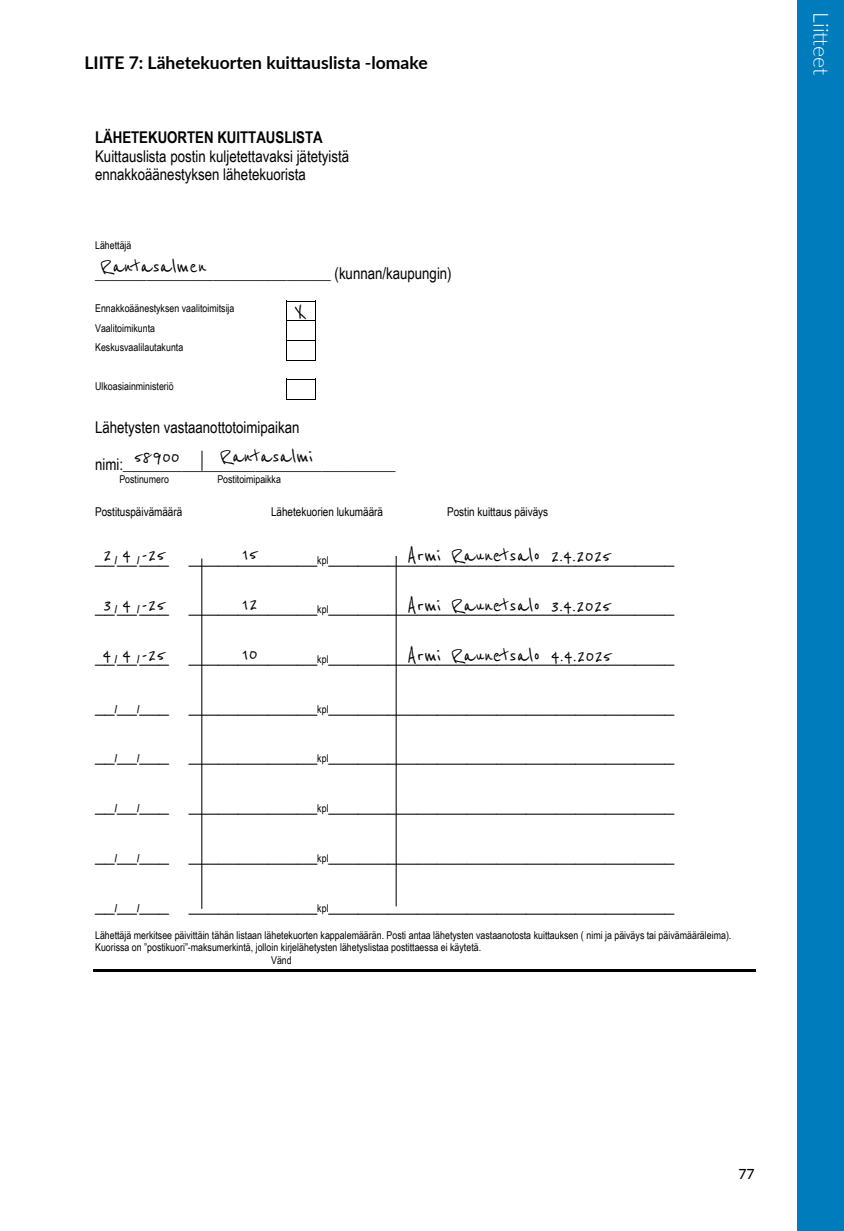
<style>
.page{position:relative;width:844px;height:1231px;background:#fff}
.page>*{position:absolute;margin:0;border:0;box-sizing:border-box;transform-origin:0 0}
.t1{font:24.32px/49.9px "Reenie Beanie";color:#000;text-align:justify}
.t2{font:700 21.53px "Arial Narrow";color:#000}
.t3{font:300 21px "Lato";color:#fff}
.Liite_P_Liite_infot{font:700 17.5px "Lato";color:#000}
.t4{font:16.1px/18.4px "Arial Narrow";color:#000}
.t5{font:700 16.1px "Arial Narrow";color:#000}
.t6{font:500 14px "Lato";color:#000}
.t7{font:12.08px "Arial Narrow";color:#000}
.t8{font:10.67px/19.6px "Arial Narrow";color:#000}
.s1{font-size:10.67px}
.s2{font-weight:400;font-size:10.67px}
</style>
<div class="page">
<svg style="left:286px;top:301px;width:29px;height:59px"></svg>
<svg style="left:286px;top:379px;width:29px;height:20px"></svg>
<svg style="left:201px;top:451px;width:1px;height:19px"></svg>
<hr style="left:395px;top:556px;width:1px;height:350px;background:#000">
<hr style="left:201px;top:558px;width:1px;height:350px;background:#000">
<hr style="left:93px;top:968px;width:662px;height:3px;background:#000">
<div style="left:796px;top:0;width:47px;height:1230px;background:#007bbb"></div>
<p class="Liite_P_Liite_infot" style="left:84px;top:49px;width:345px">LIITE 7: Lähetekuorten kuittauslista -lomake</p>
<p class="t5" style="left:95px;top:125px;width:229px">LÄHETEKUORTEN KUITTAUSLISTA</p>
<p class="t4" style="left:95px;top:146px;width:255px">Kuittauslista postin kuljetettavaksi jätetyistä ennakkoäänestyksen lähetekuorista</p>
<p class="t8" style="left:95px;top:235px;width:38px">Lähettäjä</p>
<p class="t4" style="left:95px;top:263px;width:358px">________________________________ (kunnan/kaupungin)</p>
<p class="t8" style="left:95px;top:298px;width:141px">Ennakkoäänestyksen vaalitoimitsija<br>Vaalitoimikunta<br>Keskusvaalilautakunta</p>
<p class="t8" style="left:95px;top:376px;width:80px">Ulkoasiainministeriö</p>
<p class="t4" style="left:95px;top:417px;width:206px">Lähetysten vastaanottotoimipaikan</p>
<p class="t4" style="left:95px;top:454px;width:302px">nimi:_____________________________________</p>
<p class="t8" style="left:119px;top:469px;width:51px">Postinumero</p>
<p class="t8" style="left:217px;top:469px;width:65px">Postitoimipaikka</p>
<p class="t7" style="left:95px;top:502px;width:89px">Postituspäivämäärä</p>
<p class="t7" style="left:271px;top:502px;width:113px">Lähetekuorien lukumäärä</p>
<p class="t7" style="left:447px;top:502px;width:102px">Postin kuittaus päiväys</p>
<p class="t2" style="left:95px;top:539px;width:580px">__<span class="s1">/</span>__<span class="s1">/</span>___ _____________<span class="s2">kpl</span>___________________________________</p>
<p class="t2" style="left:95px;top:589px;width:580px">__<span class="s1">/</span>__<span class="s1">/</span>___ _____________<span class="s2">kpl</span>___________________________________</p>
<p class="t2" style="left:95px;top:639px;width:580px">__<span class="s1">/</span>__<span class="s1">/</span>___ _____________<span class="s2">kpl</span>___________________________________</p>
<p class="t2" style="left:95px;top:688px;width:580px">__<span class="s1">/</span>__<span class="s1">/</span>___ _____________<span class="s2">kpl</span>___________________________________</p>
<p class="t2" style="left:95px;top:738px;width:580px">__<span class="s1">/</span>__<span class="s1">/</span>___ _____________<span class="s2">kpl</span>___________________________________</p>
<p class="t2" style="left:95px;top:788px;width:580px">__<span class="s1">/</span>__<span class="s1">/</span>___ _____________<span class="s2">kpl</span>___________________________________</p>
<p class="t2" style="left:95px;top:837px;width:580px">__<span class="s1">/</span>__<span class="s1">/</span>___ _____________<span class="s2">kpl</span>___________________________________</p>
<p class="t2" style="left:95px;top:887px;width:580px">__<span class="s1">/</span>__<span class="s1">/</span>___ _____________<span class="s2">kpl</span>___________________________________</p>
<p class="t8" style="left:95px;top:924px;width:637px">Lähettäjä merkitsee päivittäin tähän listaan lähetekuorten kappalemäärän. Posti antaa lähetysten vastaanotosta kuittauksen ( nimi ja päiväys tai päivämääräleima).</p>
<p class="t8" style="left:95px;top:937px;width:387px">Kuorissa on ”postikuori”-maksumerkintä, jolloin kirjelähetysten lähetyslistaa postittaessa ei käytetä.</p>
<p class="t8" style="left:271px;top:949px;width:22px">Vänd</p>
<p class="t1" style="left:100px;top:242px;width:108px">Rantasalmen</p>
<p class="t1" style="left:296px;top:289px;width:12px">X</p>
<p class="t1" style="left:134px;top:432px;width:47px">58900</p>
<p class="t1" style="left:220px;top:432px;width:95px">Rantasalmi</p>
<p class="t1" style="left:242px;top:529px;width:17px">15<br>12<br>10</p>
<p class="t1" style="left:407px;top:531px;width:206px">Armi Raunetsalo 2.4.2025<br>Armi Raunetsalo 3.4.2025<br>Armi Raunetsalo 4.4.2025</p>
<p class="t1" style="left:102px;top:529px;width:65px">2 4 -25<br>3 4 -25<br>4 4 -25</p>
<p class="t3" style="left:835px;top:12px;width:64px;rotate:90deg">Liitteet</p>
<p class="t6" style="left:738px;top:1163px;width:18px">77</p>
</div>
